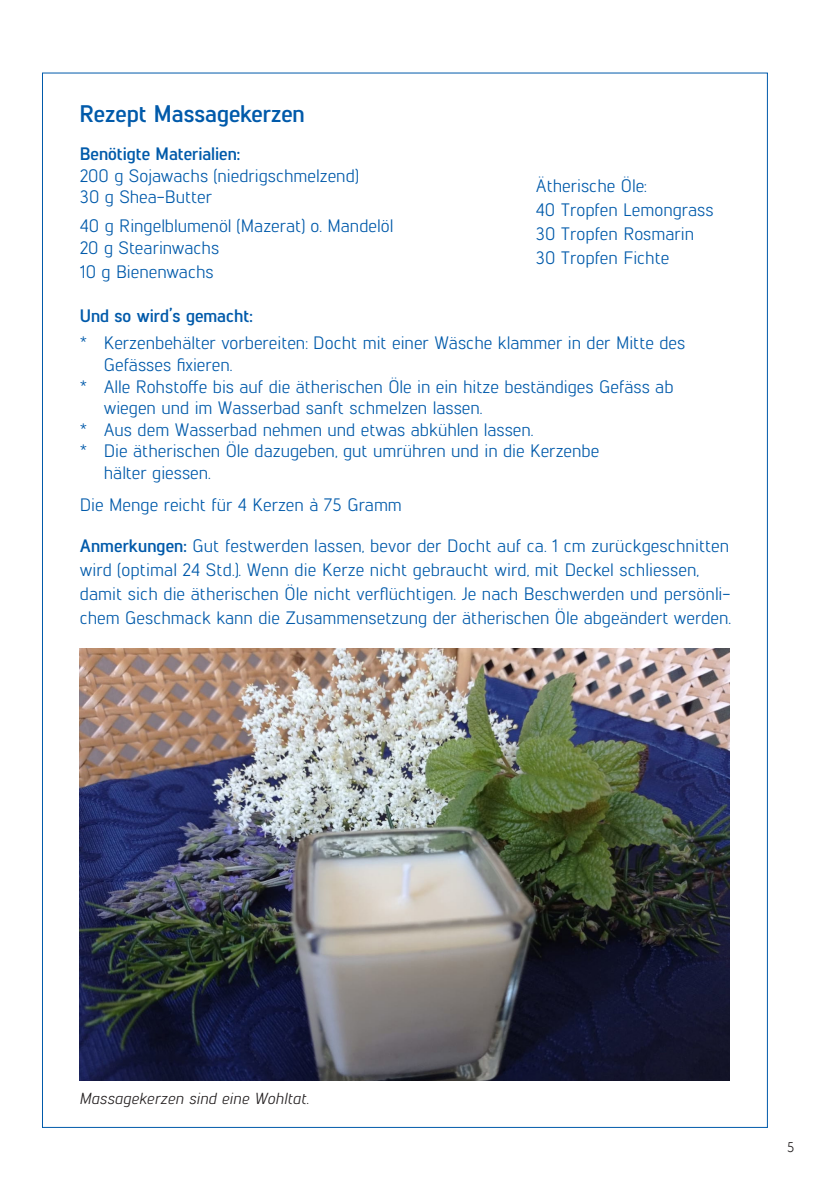
<style>
.page{position:relative;width:840px;height:1191px;background:#fff}
.page>*{position:absolute;margin:0;border:0;box-sizing:border-box;transform-origin:0 0}
.Titel{font:700 24px "Lintel M21";color:#015aaa}
.untertitel_blau{font:18px/21.6px "Lintel M21";color:#015aaa}
.Seitenzahlen{font:18px/24px "Lintel M21";letter-spacing:.005em;color:#015aaa}
.Text{font:18px "Lintel M21";color:#015aaa}
.untertitel_blau-2{font:700 18px "Lintel M21";color:#015aaa}
.Legende{font:italic 16px "Lintel M21";letter-spacing:.01em;color:#231f20}
.t1{font:14px "Lintel";color:#231f20}
.s1{font-weight:700}
</style>
<div class="page">
<img style="left:80px;top:648px;width:649px;height:432px">
<p class="Titel" style="left:79px;top:97px;width:227px">Rezept Massagekerzen</p>
<p class="untertitel_blau-2" style="left:80px;top:141px;width:162px">Benötigte Materialien:</p>
<p class="untertitel_blau" style="left:80px;top:163px;width:280px">200 g Sojawachs (niedrigschmelzend)</p>
<p class="untertitel_blau" style="left:80px;top:185px;width:134px">30 g Shea-Butter</p>
<p class="untertitel_blau" style="left:80px;top:214px;width:315px">40 g Ringelblumenöl (Mazerat) o. Mandelöl</p>
<p class="untertitel_blau" style="left:80px;top:235px;width:141px">20 g Stearinwachs</p>
<p class="untertitel_blau" style="left:80px;top:259px;width:135px">10 g Bienenwachs</p>
<p class="untertitel_blau-2" style="left:80px;top:303px;width:174px">Und so wird’s gemacht:</p>
<p class="untertitel_blau" style="left:104px;top:331px;width:582px;text-indent:-24px">* Kerzenbehälter vorbereiten: Docht mit einer Wäsche klammer in der Mitte des<br>Gefässes fixieren.</p>
<p class="untertitel_blau" style="left:104px;top:374px;width:571px;text-indent:-24px">* Alle Rohstoffe bis auf die ätherischen Öle in ein hitze beständiges Gefäss ab wiegen und im Wasserbad sanft schmelzen lassen.</p>
<p class="untertitel_blau" style="left:80px;top:417px;width:455px">* Aus dem Wasserbad nehmen und etwas abkühlen lassen.</p>
<p class="untertitel_blau" style="left:104px;top:439px;width:497px;text-indent:-24px">* Die ätherischen Öle dazugeben, gut umrühren und in die Kerzenbe hälter giessen.</p>
<p class="untertitel_blau" style="left:80px;top:493px;width:323px">Die Menge reicht für 4 Kerzen à 75 Gramm</p>
<p class="Text" style="left:535px;top:173px;width:112px">Ätherische Öle:</p>
<p class="Text" style="left:535px;top:197px;width:179px">40 Tropfen Lemongrass</p>
<p class="Text" style="left:535px;top:221px;width:160px">30 Tropfen Rosmarin</p>
<p class="Text" style="left:535px;top:245px;width:135px">30 Tropfen Fichte</p>
<p class="Seitenzahlen" style="left:80px;top:533px;width:652px"><span class="s1">Anmerkungen:</span> Gut festwerden lassen, bevor der Docht auf ca. 1 cm zurückgeschnitten wird (optimal 24 Std.). Wenn die Kerze nicht gebraucht wird, mit Deckel schliessen, damit sich die ätherischen Öle nicht verflüchtigen. Je nach Beschwerden und persönli&shy;chem Geschmack kann die Zusammensetzung der ätherischen Öle abgeändert werden.</p>
<p class="Legende" style="left:79px;top:1087px;width:231px">Massagekerzen sind eine Wohltat.</p>
<p class="t1" style="left:786px;top:1138px;width:9px">5</p>
</div>
